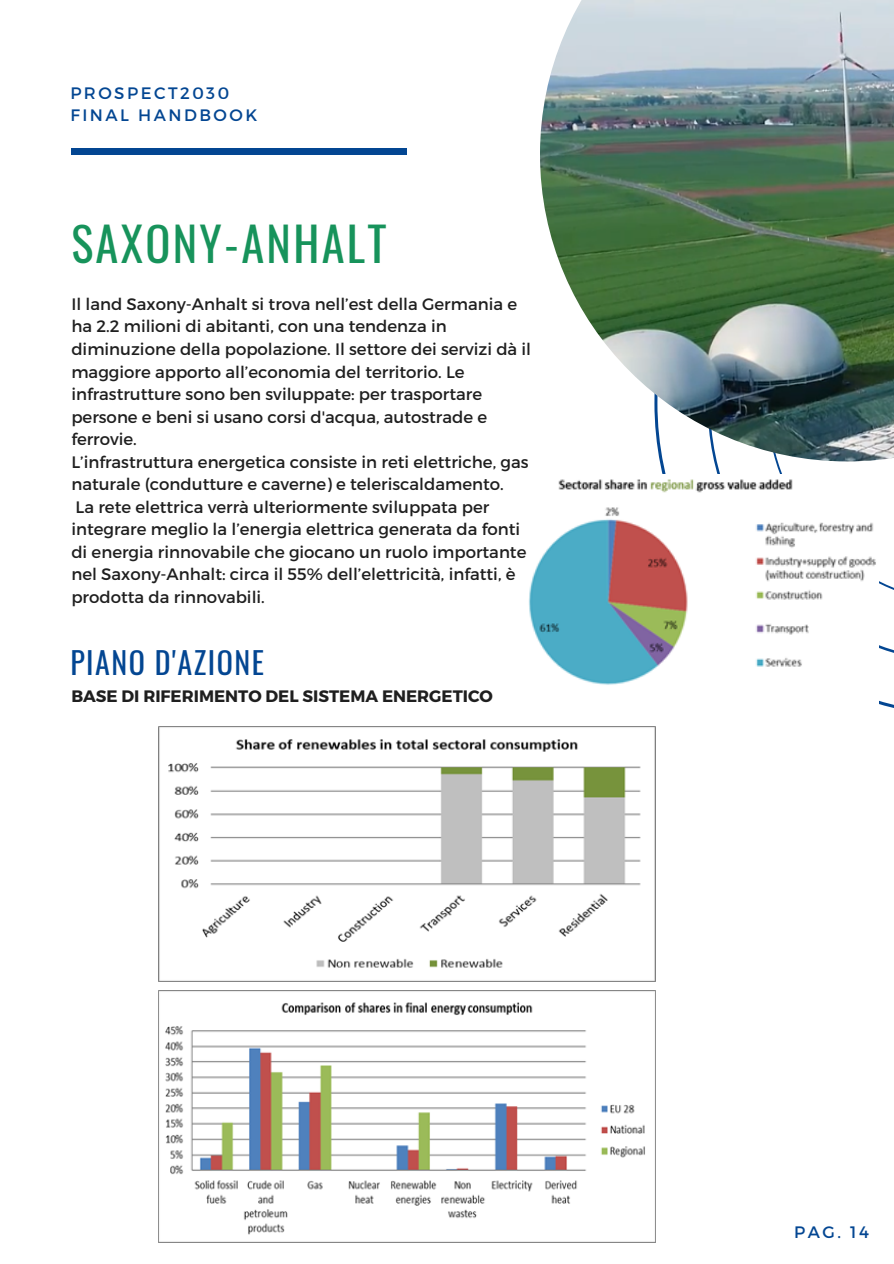
<style>
.page{position:relative;width:894px;height:1264px;background:#fff}
.page>*{position:absolute;margin:0;border:0;box-sizing:border-box;transform-origin:0 0}
.t1{font:46.35px "Oswald";letter-spacing:.05em;color:#17935b}
.t2{font:30px "Oswald";letter-spacing:.05em;color:#034692}
.t3{font:16.5px/22.5px "Montserrat";color:#1f1f1f}
.t4{font:700 16.5px "Montserrat";color:#1f1f1f}
.t5{font:16.5px/22.5px "Montserrat";letter-spacing:.15em;color:#034692}
</style>
<div class="page">
<img style="left:540px;top:0;width:353px;height:461px">
<div style="left:71px;top:149px;width:336px;height:5px;background:#034692"></div>
<img style="left:529px;top:479px;width:347px;height:206px">
<img style="left:159px;top:990px;width:496px;height:245px">
<img style="left:159px;top:726px;width:496px;height:255px">
<p class="t5" style="left:70px;top:81px;width:188px">PROSPECT2030<br>FINAL HANDBOOK</p>
<h1 class="t1" style="left:71px;top:208px;width:317px">SAXONY-ANHALT</h1>
<p class="t3" style="left:71px;top:292px;width:461px">Il land Saxony-Anhalt si trova nell’est della Germania e ha 2.2 milioni di abitanti, con una tendenza in diminuzione della popolazione. Il settore dei servizi dà il maggiore apporto all’economia del territorio. Le infrastrutture sono ben sviluppate: per trasportare persone e beni si usano corsi d'acqua, autostrade e ferrovie.<br>L’infrastruttura energetica consiste in reti elettriche, gas naturale (condutture e caverne) e teleriscaldamento.<br>La rete elettrica verrà ulteriormente sviluppata per integrare meglio la l’energia elettrica generata da fonti di energia rinnovabile che giocano un ruolo importante nel Saxony-Anhalt: circa il 55% dell’elettricità, infatti, è prodotta da rinnovabili.</p>
<h2 class="t2" style="left:70px;top:639px;width:195px">PIANO D'AZIONE</h2>
<p class="t4" style="left:71px;top:685px;width:423px">BASE DI RIFERIMENTO DEL SISTEMA ENERGETICO</p>
<p class="t5" style="left:794px;top:1220px;width:76px">PAG. 14</p>
</div>
